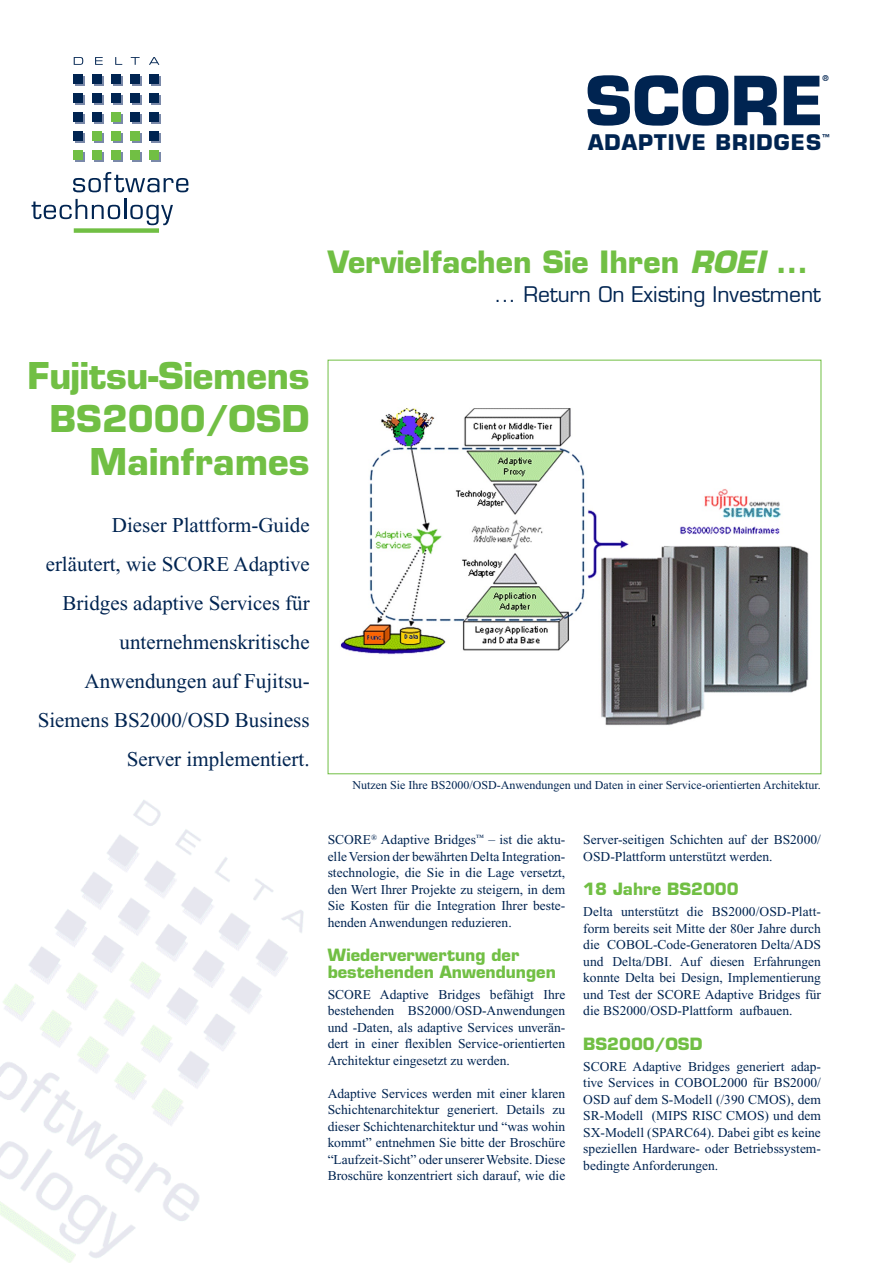
<style>
.page{position:relative;width:893px;height:1263px;background:#fff}
.page>*{position:absolute;margin:0;border:0;box-sizing:border-box;transform-origin:0 0}
.t1{font:700 66px "Eurostile";color:#002451}
.t2{font:700 36px/43.2px "Eurostile";color:#71bf44;text-align:right}
.t3{font:700 30px "Eurostile";color:#71bf44}
.t4{font:21px/39px "Times New Roman";color:#002451;text-align:right}
.t5{font:21px "Eurostile";color:#002451}
.t6{font:700 21px "Eurostile";letter-spacing:.05em;color:#002451}
.t7{font:700 16.5px/16.5px "Eurostile";color:#71bf44}
.t8{font:13.5px/16.5px "Times New Roman";color:#002451;text-align:justify}
.t9{font:12px "Times New Roman";color:#002451}
.t10{font:700 7.8px "Eurostile";color:#002451}
.s1{font-style:italic}
</style>
<div class="page">
<svg style="left:32px;top:199px;width:88px;height:20px"></svg>
<hr style="left:124px;top:199px;width:2px;height:20px;background:#002451">
<svg style="left:130px;top:205px;width:43px;height:20px"></svg>
<svg style="left:73px;top:172px;width:115px;height:20px"></svg>
<div style="left:76px;top:133px;width:9px;height:10px;background:#7a89a9"></div>
<div style="left:95px;top:133px;width:9px;height:10px;background:#7a89a9"></div>
<div style="left:114px;top:133px;width:9px;height:10px;background:#7a89a9"></div>
<div style="left:132px;top:133px;width:10px;height:10px;background:#7a89a9"></div>
<div style="left:76px;top:114px;width:9px;height:10px;background:#7a89a9"></div>
<div style="left:95px;top:114px;width:9px;height:10px;background:#7a89a9"></div>
<div style="left:114px;top:114px;width:9px;height:10px;background:#7a89a9"></div>
<div style="left:132px;top:114px;width:10px;height:10px;background:#7a89a9"></div>
<div style="left:76px;top:96px;width:9px;height:9px;background:#7a89a9"></div>
<div style="left:95px;top:96px;width:9px;height:9px;background:#7a89a9"></div>
<div style="left:114px;top:96px;width:9px;height:9px;background:#7a89a9"></div>
<div style="left:132px;top:96px;width:10px;height:9px;background:#7a89a9"></div>
<div style="left:76px;top:77px;width:9px;height:9px;background:#7a89a9"></div>
<div style="left:95px;top:77px;width:9px;height:9px;background:#7a89a9"></div>
<div style="left:114px;top:77px;width:9px;height:9px;background:#7a89a9"></div>
<div style="left:132px;top:77px;width:10px;height:9px;background:#7a89a9"></div>
<div style="left:151px;top:133px;width:10px;height:10px;background:#7a89a9"></div>
<div style="left:151px;top:114px;width:10px;height:10px;background:#7a89a9"></div>
<div style="left:151px;top:96px;width:10px;height:9px;background:#7a89a9"></div>
<div style="left:151px;top:77px;width:10px;height:9px;background:#7a89a9"></div>
<div style="left:76px;top:152px;width:9px;height:10px;background:#7a89a9"></div>
<div style="left:95px;top:152px;width:9px;height:10px;background:#7a89a9"></div>
<div style="left:114px;top:152px;width:9px;height:10px;background:#7a89a9"></div>
<div style="left:132px;top:152px;width:10px;height:10px;background:#7a89a9"></div>
<div style="left:151px;top:152px;width:10px;height:10px;background:#7a89a9"></div>
<div style="left:74px;top:131px;width:9px;height:10px;background:#002451"></div>
<div style="left:93px;top:131px;width:9px;height:10px;background:#71bf44"></div>
<div style="left:112px;top:131px;width:9px;height:10px;background:#71bf44"></div>
<div style="left:131px;top:131px;width:9px;height:10px;background:#71bf44"></div>
<div style="left:74px;top:113px;width:9px;height:9px;background:#002451"></div>
<div style="left:93px;top:113px;width:9px;height:9px;background:#002451"></div>
<div style="left:112px;top:113px;width:9px;height:9px;background:#71bf44"></div>
<div style="left:131px;top:113px;width:9px;height:9px;background:#002451"></div>
<div style="left:74px;top:94px;width:9px;height:9px;background:#002451"></div>
<div style="left:93px;top:94px;width:9px;height:9px;background:#002451"></div>
<div style="left:112px;top:94px;width:9px;height:9px;background:#002451"></div>
<div style="left:131px;top:94px;width:9px;height:9px;background:#002451"></div>
<div style="left:74px;top:75px;width:9px;height:9px;background:#002451"></div>
<div style="left:93px;top:75px;width:9px;height:9px;background:#002451"></div>
<div style="left:112px;top:75px;width:9px;height:9px;background:#002451"></div>
<div style="left:131px;top:75px;width:9px;height:9px;background:#002451"></div>
<div style="left:150px;top:131px;width:9px;height:10px;background:#002451"></div>
<div style="left:150px;top:113px;width:9px;height:9px;background:#002451"></div>
<div style="left:150px;top:94px;width:9px;height:9px;background:#002451"></div>
<div style="left:150px;top:75px;width:9px;height:9px;background:#002451"></div>
<div style="left:74px;top:150px;width:9px;height:10px;background:#71bf44"></div>
<div style="left:93px;top:150px;width:9px;height:10px;background:#71bf44"></div>
<div style="left:112px;top:150px;width:9px;height:10px;background:#71bf44"></div>
<div style="left:131px;top:150px;width:9px;height:10px;background:#71bf44"></div>
<div style="left:150px;top:150px;width:9px;height:10px;background:#71bf44"></div>
<div style="left:74px;top:228px;width:85px;height:5px;background:#71bf44"></div>
<svg style="left:74px;top:57px;width:9px;height:8px"></svg>
<svg style="left:95px;top:57px;width:8px;height:8px"></svg>
<svg style="left:115px;top:57px;width:7px;height:8px"></svg>
<svg style="left:131px;top:57px;width:9px;height:8px"></svg>
<svg style="left:149px;top:57px;width:10px;height:8px"></svg>
<img style="left:0;top:800px;width:304px;height:463px">
<img style="left:340px;top:408px;width:469px;height:318px">
<h1 class="t1" style="left:585px;top:64px;width:241px">SCORE</h1>
<h3 class="t6" style="left:588px;top:131px;width:235px">ADAPTIVE BRIDGES</h3>
<p class="t10" style="left:822px;top:74px;width:8px">®</p>
<p class="t10" style="left:822px;top:133px;width:8px">™</p>
<h3 class="t3" style="left:328px;top:245px;width:482px">Vervielfachen Sie Ihren <span class="s1">ROEI</span> ...</h3>
<h3 class="t5" style="left:494px;top:281px;width:328px">... Return On Existing Investment</h3>
<h2 class="t2" style="left:27px;top:355px;width:284px">Fujitsu-Siemens<br>BS2000/OSD<br>Mainframes</h2>
<h3 class="t4" style="left:38px;top:505px;width:273px">Dieser Plattform-Guide erläutert, wie SCORE Adaptive<br>Bridges adaptive Services für unternehmenskritische<br>Anwendungen auf Fujitsu-<br>Siemens BS2000/OSD Business<br>Server implementiert.</h3>
<p class="t9" style="left:352px;top:778px;width:470px">Nutzen Sie Ihre BS2000/OSD-Anwendungen und Daten in einer Service-orientierten Architektur.</p>
<p class="t8" style="left:328px;top:831px;width:239px">SCORE<sup>®</sup> Adaptive Bridges<sup>™</sup> – ist die aktu&shy;elle Version der bewährten Delta Integration&shy;stechnologie, die Sie in die Lage versetzt, den Wert Ihrer Projekte zu steigern, in dem Sie Kosten für die Integration Ihrer beste&shy;henden Anwendungen reduzieren.</p>
<p class="t7" style="left:328px;top:947px;width:230px">Wiederverwertung der bestehenden Anwendungen</p>
<p class="t8" style="left:328px;top:986px;width:239px">SCORE Adaptive Bridges befähigt Ihre bestehenden BS2000/OSD-Anwendungen und -Daten, als adaptive Services unverän&shy;dert in einer flexiblen Service-orientierten Architektur eingesetzt zu werden.</p>
<p class="t8" style="left:328px;top:1085px;width:239px">Adaptive Services werden mit einer klaren Schichtenarchitektur generiert. Details zu dieser Schichtenarchitektur und “was wohin kommt” entnehmen Sie bitte der Broschüre “Laufzeit-Sicht” oder unserer Website. Diese Broschüre konzentriert sich darauf, wie die</p>
<p class="t8" style="left:583px;top:831px;width:239px">Server-seitigen Schichten auf der BS2000/<br>OSD-Plattform unterstützt werden.</p>
<p class="t7" style="left:583px;top:881px;width:157px">18 Jahre BS2000</p>
<p class="t8" style="left:583px;top:903px;width:239px">Delta unterstützt die BS2000/OSD-Platt&shy;form bereits seit Mitte der 80er Jahre durch die COBOL-Code-Generatoren Delta/ADS und Delta/DBI. Auf diesen Erfahrungen konnte Delta bei Design, Implementierung und Test der SCORE Adaptive Bridges für die BS2000/OSD-Plattform aufbauen.</p>
<p class="t7" style="left:583px;top:1036px;width:121px">BS2000/OSD</p>
<p class="t8" style="left:583px;top:1058px;width:239px">SCORE Adaptive Bridges generiert adap&shy;tive Services in COBOL2000 für BS2000/ OSD auf dem S-Modell (/390 CMOS), dem SR-Modell (MIPS RISC CMOS) und dem SX-Modell (SPARC64). Dabei gibt es keine speziellen Hardware- oder Betriebssystem&shy;bedingte Anforderungen.</p>
</div>
